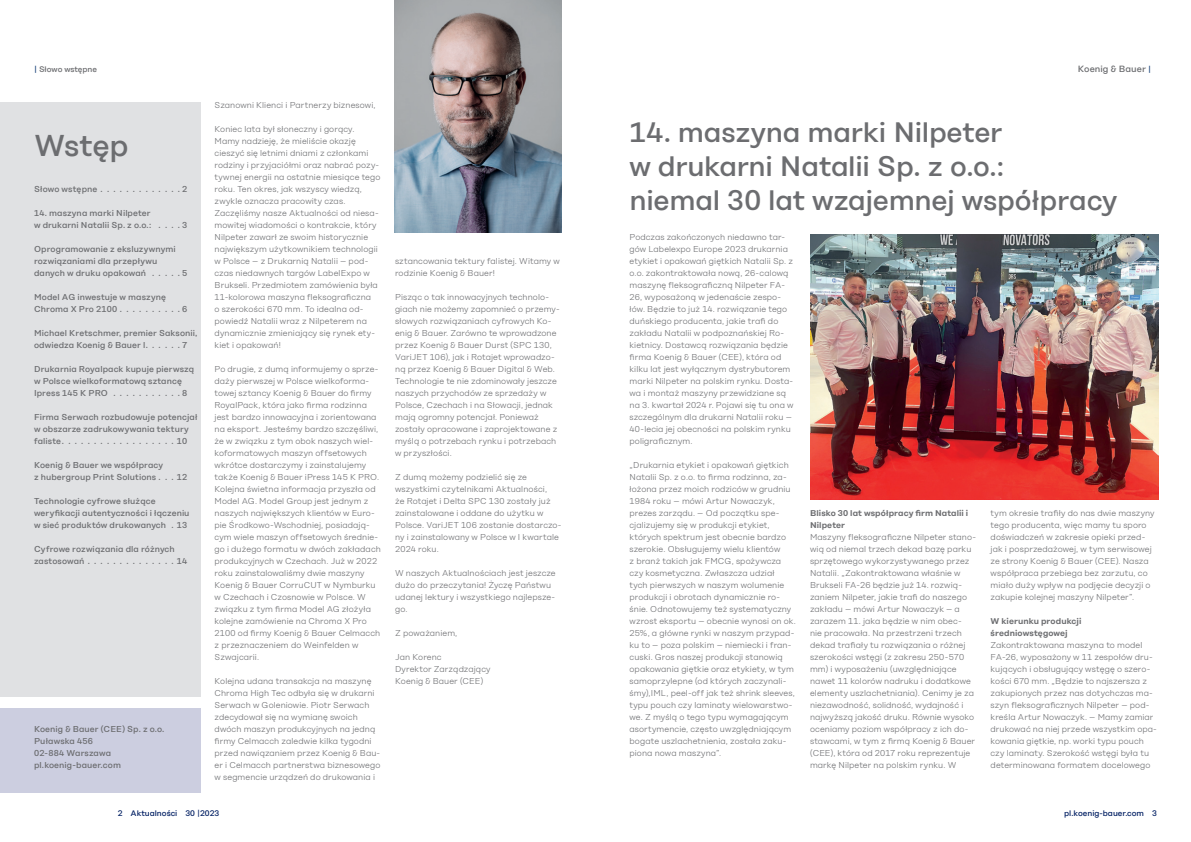
<style>
.page{position:relative;width:1191px;height:842px;background:#fff}
.page>*{position:absolute;margin:0;border:0;box-sizing:border-box;transform-origin:0 0}
.t1{font:500 30px "Koenig&Bauer Type Headline";letter-spacing:-.005em;color:#6c6d70}
.HL2___46pt_52_9_Med_weiß{font:500 28px "Koenig&Bauer Type Headline";letter-spacing:-.01em;color:#6c6d70}
.t2{font:500 9px "Koenig&Bauer Type Headline";letter-spacing:.005em;color:#6c6d70}
.t3{font:300 8.5px/12px "Koenig&Bauer Type Headline";letter-spacing:.01em;color:#6c6d70}
.t4{font:500 8.5px/12px "Koenig&Bauer Type Headline";letter-spacing:.01em;color:#6c6d70}
.t5{font:500 8px "Koenig&Bauer Type Headline";color:#052265}
.t6{font:500 8px "Koenig&Bauer Type Headline";color:#6c6d70}
.s1{color:#0a3672}
.s2{font-size:8px;color:#0a3672}
.s3{font-weight:600}
</style>
<div class="page">
<div style="left:0;top:102px;width:200px;height:594px;background:#e0e1e3"></div>
<div style="left:0;top:708px;width:200px;height:84px;background:#cccee0"></div>
<img style="left:394px;top:0;width:167px;height:233px">
<img style="left:810px;top:235px;width:348px;height:264px">
<p class="t6" style="left:34px;top:65px;width:65px"><span class="s1">|</span> Słowo wstępne</p>
<p class="t1" style="left:34px;top:128px;width:96px">Wstęp</p>
<p class="t4" style="left:34px;top:183px;width:67px">Słowo wstępne .............</p>
<p class="t4" style="left:182px;top:183px;width:7px">2</p>
<p class="t4" style="left:34px;top:207px;width:118px">14. maszyna marki Nilpeter</p>
<p class="t4" style="left:34px;top:219px;width:124px">w drukarni Natalii Sp. z o.o.: ....</p>
<p class="t4" style="left:182px;top:219px;width:7px">3</p>
<p class="t4" style="left:34px;top:243px;width:143px">Oprogramowanie z eksluzywnymi rozwiązaniami dla przepływu danych w druku opakowań .....</p>
<p class="t4" style="left:182px;top:267px;width:7px">5</p>
<p class="t4" style="left:34px;top:291px;width:134px">Model AG inwestuje w maszynę</p>
<p class="t4" style="left:34px;top:303px;width:87px">Chroma X Pro 2100 ..........</p>
<p class="t4" style="left:182px;top:303px;width:7px">6</p>
<p class="t4" style="left:34px;top:327px;width:165px">Michael Kretschmer, premier Saksonii, odwiedza Koenig &amp; Bauer l . . . . . 7</p>
<p class="t4" style="left:34px;top:363px;width:162px">Drukarnia Royalpack kupuje pierwszą w Polsce wielkoformatową sztancę<br>Ipress 145 K PRO ...........</p>
<p class="t4" style="left:182px;top:387px;width:7px">8</p>
<p class="t4" style="left:34px;top:411px;width:165px">Firma Serwach rozbudowuje potencjał w obszarze zadrukowywania tektury faliste ..................10</p>
<p class="t4" style="left:34px;top:459px;width:131px">Koenig &amp; Bauer we współpracy z hubergroup Print Solutions ...</p>
<p class="t4" style="left:177px;top:471px;width:12px">12</p>
<p class="t4" style="left:34px;top:495px;width:157px">Technologie cyfrowe służące weryfikacji autentyczności i łączeniu w sieć produktów drukowanych . 13</p>
<p class="t4" style="left:34px;top:543px;width:142px">Cyfrowe rozwiązania dla różnych zastosowań ..............</p>
<p class="t4" style="left:177px;top:555px;width:12px">14</p>
<p class="t4" style="left:34px;top:723px;width:132px">Koenig &amp; Bauer (CEE) Sp. z o.o.</p>
<p class="t4" style="left:34px;top:735px;width:60px">Puławska 456</p>
<p class="t4" style="left:34px;top:747px;width:79px">02-884 Warszawa</p>
<p class="t4" style="left:34px;top:759px;width:88px">pl.koenig-bauer.com</p>
<p class="t3" style="left:214px;top:99px;width:162px">Szanowni Klienci i Partnerzy biznesowi,</p>
<p class="t3" style="left:214px;top:123px;width:167px">Koniec lata był słoneczny i gorący.<br>Mamy nadzieję, że mieliście okazję cieszyć się letnimi dniami z członkami rodziny i przyjaciółmi oraz nabrać pozy&shy;tywnej energii na ostatnie miesiące tego roku. Ten okres, jak wszyscy wiedzą, zwykle oznacza pracowity czas.<br>Zaczęliśmy nasze Aktualności od niesa&shy;mowitej wiadomości o kontrakcie, który Nilpeter zawarł ze swoim historycznie największym użytkownikiem technologii w Polsce – z Drukarnią Natalii – pod&shy;czas niedawnych targów LabelExpo w Brukseli. Przedmiotem zamówienia była 11-kolorowa maszyna fleksograficzna<br>o szerokości 670 mm. To idealna od&shy;powiedź Natalii wraz z Nilpeterem na dynamicznie zmieniający się rynek ety&shy;kiet i opakowań!</p>
<p class="t3" style="left:214px;top:363px;width:168px">Po drugie, z dumą informujemy o sprze&shy;daży pierwszej w Polsce wielkoforma&shy;towej sztancy Koenig &amp; Bauer do firmy RoyalPack, która jako firma rodzinna jest bardzo innowacyjna i zorientowana na eksport. Jesteśmy bardzo szczęśliwi, że w związku z tym obok naszych wiel&shy;koformatowych maszyn offsetowych wkrótce dostarczymy i zainstalujemy także Koenig &amp; Bauer iPress 145 K PRO.<br>Kolejna świetna informacja przyszła od Model AG. Model Group jest jednym z naszych największych klientów w Euro&shy;pie Środkowo-Wschodniej, posiadają&shy;cym wiele maszyn offsetowych średnie&shy;go i dużego formatu w dwóch zakładach produkcyjnych w Czechach. Już w 2022 roku zainstalowaliśmy dwie maszyny Koenig &amp; Bauer CorruCUT w Nymburku w Czechach i Czosnowie w Polsce. W związku z tym firma Model AG złożyła kolejne zamówienie na Chroma X Pro 2100 od firmy Koenig &amp; Bauer Celmacch z przeznaczeniem do Weinfelden w Szwajcarii.</p>
<p class="t3" style="left:214px;top:675px;width:167px">Kolejna udana transakcja na maszynę Chroma High Tec odbyła się w drukarni Serwach w Goleniowie. Piotr Serwach zdecydował się na wymianę swoich dwóch maszyn produkcyjnych na jedną firmy Celmacch zaledwie kilka tygodni przed nawiązaniem przez Koenig &amp; Bau&shy;er i Celmacch partnerstwa biznesowego w segmencie urządzeń do drukowania i</p>
<p class="t3" style="left:395px;top:255px;width:166px">sztancowania tektury falistej. Witamy w rodzinie Koenig &amp; Bauer!</p>
<p class="t3" style="left:395px;top:291px;width:166px">Pisząc o tak innowacyjnych technolo&shy;giach nie możemy zapomnieć o przemy&shy;słowych rozwiązaniach cyfrowych Ko&shy;enig &amp; Bauer. Zarówno te wprowadzone przez Koenig &amp; Bauer Durst (SPC 130, VariJET 106), jak i Rotajet wprowadzo&shy;ną przez Koenig &amp; Bauer Digital &amp; Web.<br>Technologie te nie zdominowały jeszcze naszych przychodów ze sprzedaży w Polsce, Czechach i na Słowacji, jednak mają ogromny potencjał. Ponieważ zostały opracowane i zaprojektowane z myślą o potrzebach rynku i potrzebach w przyszłości.</p>
<p class="t3" style="left:395px;top:471px;width:168px">Z dumą możemy podzielić się ze wszystkimi czytelnikami Aktualności,<br>że Rotajet i Delta SPC 130 zostały już zainstalowane i oddane do użytku w Polsce. VariJET 106 zostanie dostarczo&shy;ny i zainstalowany w Polsce w I kwartale 2024 roku.</p>
<p class="t3" style="left:395px;top:567px;width:162px">W naszych Aktualnościach jest jeszcze dużo do przeczytania! Życzę Państwu udanej lektury i wszystkiego najlepsze&shy;go.</p>
<p class="t3" style="left:395px;top:627px;width:64px">Z poważaniem,</p>
<p class="t3" style="left:395px;top:651px;width:97px">Jan Korenc<br>Dyrektor Zarządzający<br>Koenig &amp; Bauer (CEE)</p>
<p class="t2" style="left:1077px;top:64px;width:75px">Koenig &amp; Bauer <span class="s2">|</span></p>
<p class="HL2___46pt_52_9_Med_weiß" style="left:629px;top:116px;width:374px">14. maszyna marki Nilpeter</p>
<p class="HL2___46pt_52_9_Med_weiß" style="left:629px;top:150px;width:376px">w drukarni Natalii Sp. z o.o.:</p>
<p class="HL2___46pt_52_9_Med_weiß" style="left:629px;top:184px;width:489px">niemal 30 lat wzajemnej współpracy</p>
<p class="t3" style="left:629px;top:231px;width:166px">Podczas zakończonych niedawno tar&shy;gów Labelexpo Europe 2023 drukarnia etykiet i opakowań giętkich Natalii Sp. z o.o. zakontraktowała nową, 26-calową maszynę fleksograficzną Nilpeter FA-26, wyposażoną w jedenaście zespo&shy;łów. Będzie to już 14. rozwiązanie tego duńskiego producenta, jakie trafi do zakładu Natalii w podpoznańskiej Ro&shy;kietnicy. Dostawcą rozwiązania będzie firma Koenig &amp; Bauer (CEE), która od kilku lat jest wyłącznym dystrybutorem marki Nilpeter na polskim rynku. Dosta&shy;wa i montaż maszyny przewidziane są na 3. kwartał 2024 r. Pojawi się tu ona w szczególnym dla drukarni Natalii roku – 40-lecia jej obecności na polskim rynku poligraficznym.</p>
<p class="t3" style="left:629px;top:459px;width:168px">„Drukarnia etykiet i opakowań giętkich Natalii Sp. z o.o. to firma rodzinna, za&shy;łożona przez moich rodziców w grudniu 1984 roku – mówi Artur Nowaczyk, prezes zarządu. – Od początku spe&shy;cjalizujemy się w produkcji etykiet, których spektrum jest obecnie bardzo szerokie. Obsługujemy wielu klientów<br>z branż takich jak FMCG, spożywcza czy kosmetyczna. Zwłaszcza udział<br>tych pierwszych w naszym wolumenie produkcji i obrotach dynamicznie ro&shy;śnie. Odnotowujemy też systematyczny wzrost eksportu – obecnie wynosi on ok.<br>25%, a główne rynki w naszym przypad&shy;ku to – poza polskim – niemiecki i fran&shy;cuski. Gros naszej produkcji stanowią opakowania giętkie oraz etykiety, w tym samoprzylepne (od których zaczynali&shy;śmy),IML, peel-off jak też shrink sleeves, typu pouch czy laminaty wielowarstwo&shy;we. Z myślą o tego typu wymagającym asortymencie, często uwzględniającym bogate uszlachetnienia, została zaku&shy;piona nowa maszyna”.</p>
<p class="t3" style="left:810px;top:507px;width:167px"><span class="s3">Blisko 30 lat współpracy firm Natalii i Nilpeter<br></span>Maszyny fleksograficzne Nilpeter stano&shy;wią od niemal trzech dekad bazę parku sprzętowego wykorzystywanego przez Natalii. „Zakontraktowana właśnie w Brukseli FA-26 będzie już 14. rozwią&shy;zaniem Nilpeter, jakie trafi do naszego zakładu – mówi Artur Nowaczyk – a zarazem 11. jaka będzie w nim obec-<br>nie pracowała. Na przestrzeni trzech dekad trafiały tu rozwiązania o różnej szerokości wstęgi (z zakresu 250-570 mm) i wyposażeniu (uwzględniające nawet 11 kolorów nadruku i dodatkowe elementy uszlachetniania). Cenimy je za niezawodność, solidność, wydajność i najwyższą jakość druku. Równie wysoko oceniamy poziom współpracy z ich do&shy;stawcami, w tym z firmą Koenig &amp; Bauer (CEE), która od 2017 roku reprezentuje markę Nilpeter na polskim rynku. W</p>
<p class="t3" style="left:990px;top:507px;width:165px">tym okresie trafiły do nas dwie maszyny tego producenta, więc mamy tu sporo doświadczeń w zakresie opieki przed&shy;jak i posprzedażowej, w tym serwisowej ze strony Koenig &amp; Bauer (CEE). Nasza współpraca przebiega bez zarzutu, co miało duży wpływ na podjęcie decyzji o zakupie kolejnej maszyny Nilpeter”.</p>
<p class="t3" style="left:990px;top:615px;width:168px"><span class="s3">W kierunku produkcji średniowstęgowej<br></span>Zakontraktowana maszyna to model FA-26, wyposażony w 11 zespołów dru&shy;kujących i obsługujący wstęgę o szero&shy;kości 670 mm. „Będzie to najszersza z zakupionych przez nas dotychczas ma&shy;szyn fleksograficznych Nilpeter – pod&shy;kreśla Artur Nowaczyk. – Mamy zamiar drukować na niej przede wszystkim opa&shy;kowania giętkie, np. worki typu pouch czy laminaty. Szerokość wstęgi była tu determinowana formatem docelowego</p>
<p class="t5" style="left:118px;top:809px;width:103px">2 Aktualności 30 |2023</p>
<p class="t5" style="left:1064px;top:809px;width:94px">pl.koenig-bauer.com 3</p>
</div>
